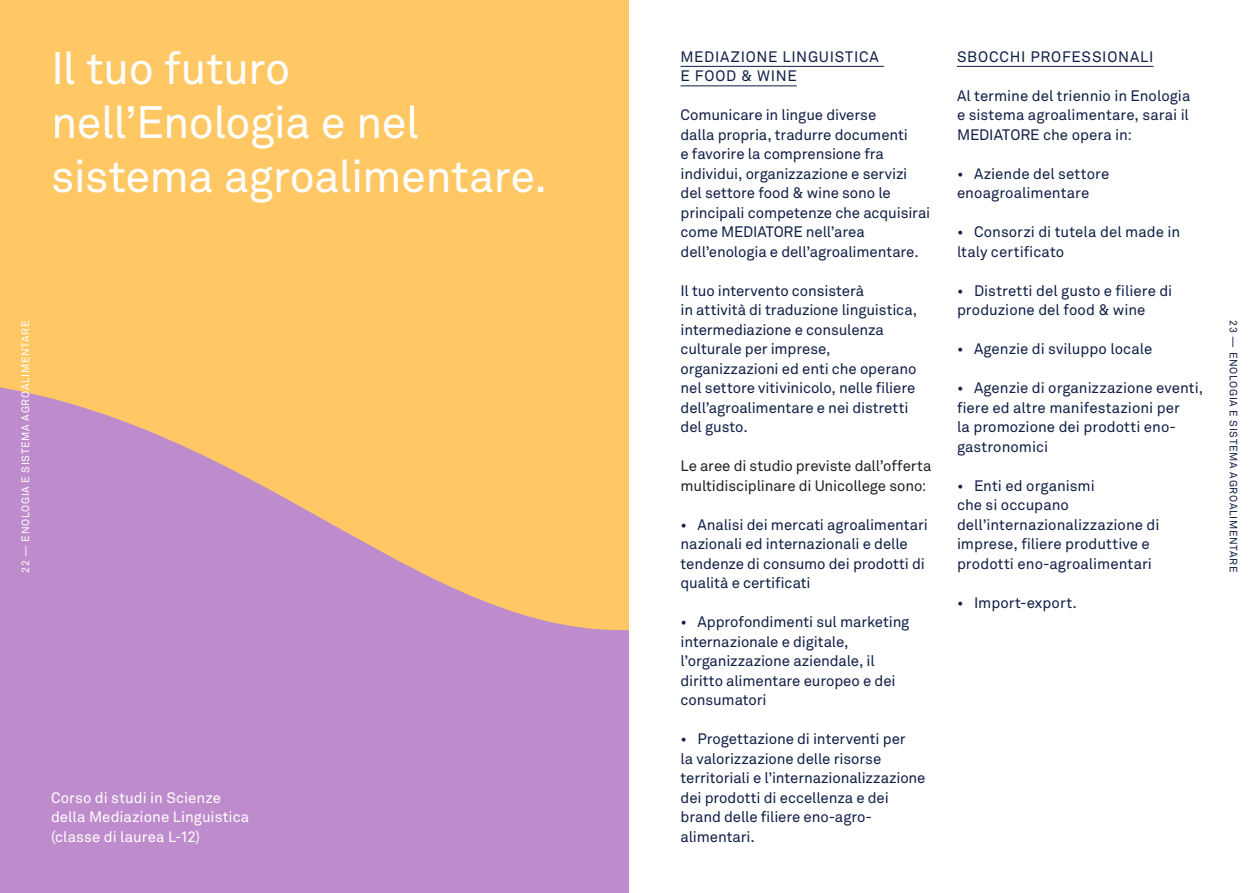
<style>
.page{position:relative;width:1259px;height:893px;background:#fff}
.page>*{position:absolute;margin:0;border:0;box-sizing:border-box;transform-origin:0 0}
.t1{font:45px/54px "Akkurat Pro";letter-spacing:-.015em;color:#fff}
.t2{font:15px/19.5px "Akkurat Pro";letter-spacing:-.005em;color:#0f1e46}
.t3{font:15px/19.5px "Akkurat Pro";letter-spacing:-.01em;color:#231f20}
.t4{font:15px "Akkurat Pro";color:#fff}
.t5{font:15px "Akkurat Pro";letter-spacing:.045em;color:#0f1e46}
.t6{font:15px "Akkurat Pro";letter-spacing:.05em;color:#0f1e46}
.t7{font:10.5px "Akkurat Pro";letter-spacing:.06em;color:#fff}
.t8{font:10.5px "Akkurat Pro";letter-spacing:.06em;color:#0f1e46}
</style>
<div class="page">
<div style="left:0;top:0;width:629px;height:893px;background:#ffc864"></div>
<svg style="left:0;top:387px;width:629px;height:506px;fill:#be8ccd"></svg>
<hr style="left:680px;top:66px;width:204px;height:1px;background:#0f1e46">
<hr style="left:680px;top:86px;width:116px;height:1px;background:#0f1e46">
<hr style="left:957px;top:66px;width:196px;height:1px;background:#0f1e46">
<p class="t1" style="left:51px;top:42px;width:241px">Il tuo futuro</p>
<p class="t1" style="left:51px;top:96px;width:498px">nell’Enologia e nel sistema agroalimentare.</p>
<p class="t7" style="left:20px;top:573px;width:254px;rotate:-90deg">22 — ENOLOGIA E SISTEMA AGROALIMENTARE</p>
<p class="t4" style="left:51px;top:789px;width:171px">Corso di studi in Scienze</p>
<p class="t4" style="left:51px;top:808px;width:200px">della Mediazione Linguistica</p>
<p class="t4" style="left:51px;top:828px;width:151px">(classe di laurea L-12)</p>
<p class="t5" style="left:680px;top:48px;width:200px">MEDIAZIONE LINGUISTICA</p>
<p class="t5" style="left:680px;top:67px;width:118px">E FOOD &amp; WINE</p>
<p class="t2" style="left:680px;top:106px;width:251px">Comunicare in lingue diverse<br>dalla propria, tradurre documenti<br>e favorire la comprensione fra individui, organizzazione e servizi del settore food &amp; wine sono le principali competenze che acquisirai come MEDIATORE nell’area dell’enologia e dell’agroalimentare.</p>
<p class="t2" style="left:680px;top:281px;width:185px">Il tuo intervento consisterà</p>
<p class="t2" style="left:680px;top:301px;width:238px">in attività di traduzione linguistica, intermediazione e consulenza</p>
<p class="t2" style="left:680px;top:340px;width:237px">culturale per imprese, organizzazioni ed enti che operano nel settore vitivinicolo, nelle filiere dell’agroalimentare e nei distretti del gusto.</p>
<p class="t3" style="left:680px;top:457px;width:252px">Le aree di studio previste dall’offerta multidisciplinare di Unicollege sono:</p>
<p class="t2" style="left:680px;top:515px;width:249px">• Analisi dei mercati agroalimentari nazionali ed internazionali e delle tendenze di consumo dei prodotti di qualità e certificati</p>
<p class="t2" style="left:680px;top:613px;width:230px">• Approfondimenti sul marketing internazionale e digitale, l’organizzazione aziendale, il diritto alimentare europeo e dei consumatori</p>
<p class="t2" style="left:680px;top:730px;width:246px">• Progettazione di interventi per<br>la valorizzazione delle risorse territoriali e l’internazionalizzazione dei prodotti di eccellenza e dei brand delle filiere eno-agro&shy;alimentari.</p>
<p class="t6" style="left:957px;top:48px;width:198px">SBOCCHI PROFESSIONALI</p>
<p class="t2" style="left:957px;top:86px;width:235px;text-align:justify">Al termine del triennio in Enologia e sistema agroalimentare, sarai il MEDIATORE che opera in:</p>
<p class="t2" style="left:957px;top:164px;width:154px">• Aziende del settore</p>
<p class="t2" style="left:957px;top:184px;width:134px">enoagroalimentare</p>
<p class="t2" style="left:957px;top:223px;width:225px">• Consorzi di tutela del made in ltaly certificato</p>
<p class="t2" style="left:957px;top:281px;width:217px">• Distretti del gusto e filiere di produzione del food &amp; wine</p>
<p class="t2" style="left:957px;top:340px;width:197px">• Agenzie di sviluppo locale</p>
<p class="t2" style="left:957px;top:379px;width:248px">• Agenzie di organizzazione eventi, fiere ed altre manifestazioni per<br>la promozione dei prodotti eno&shy;gastronomici</p>
<p class="t2" style="left:957px;top:476px;width:204px">• Enti ed organismi<br>che si occupano dell’internazionalizzazione di imprese, filiere produttive e prodotti eno-agroalimentari</p>
<p class="t2" style="left:957px;top:593px;width:121px">• Import-export.</p>
<p class="t8" style="left:1239px;top:320px;width:254px;rotate:90deg">23 — ENOLOGIA E SISTEMA AGROALIMENTARE</p>
</div>
